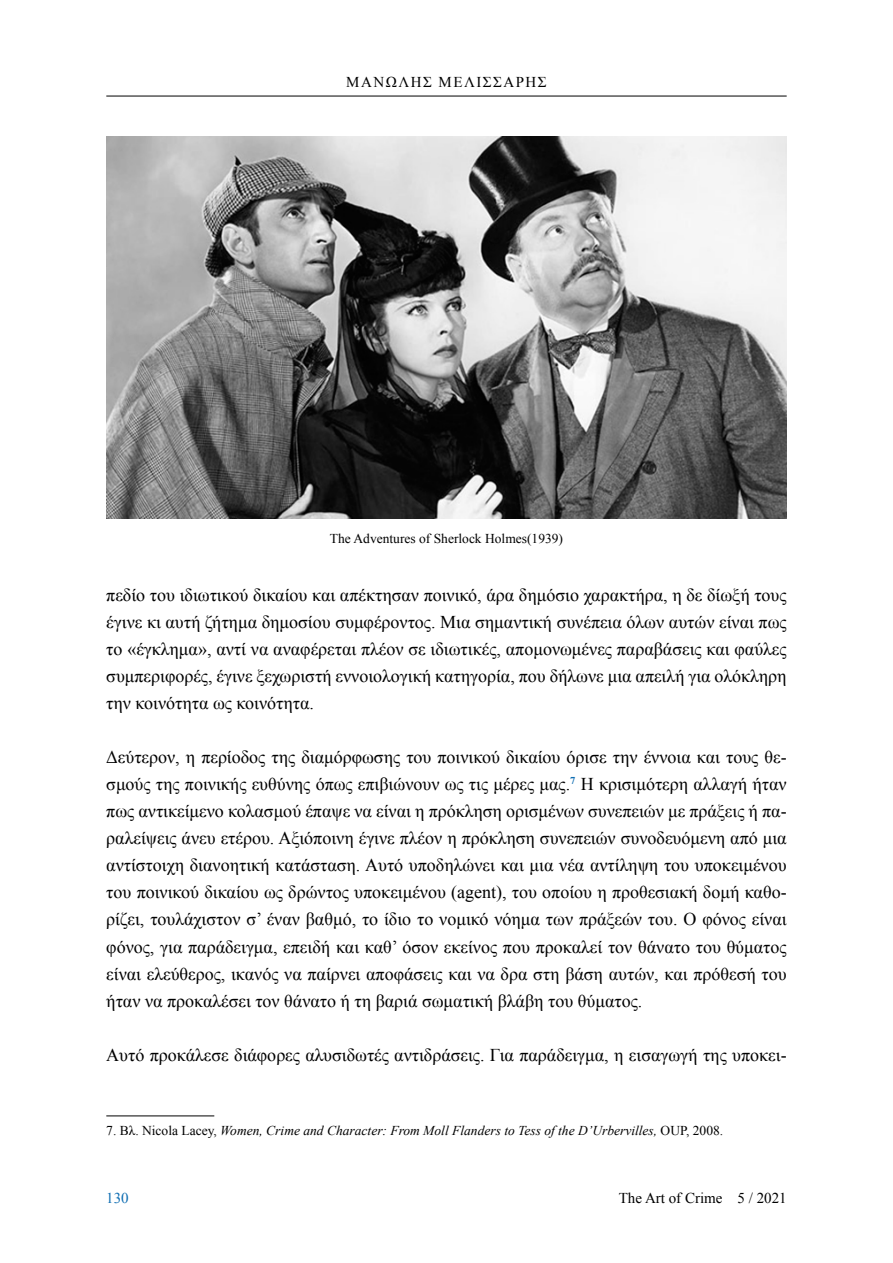
<style>
.page{position:relative;width:893px;height:1263px;background:#fff}
.page>*{position:absolute;margin:0;border:0;box-sizing:border-box;transform-origin:0 0}
.t1{font:18px/27px "Times New Roman";color:#000;text-align:justify}
.t2{font:15px "Times New Roman";color:#000}
.t3{font:15px "Times New Roman";letter-spacing:.1em;color:#000}
.t4{font:15px "Times New Roman";color:#0e6db2}
.t5{font:italic 13.5px "Times New Roman";color:#000}
.t6{font:13.5px "Times New Roman";color:#000}
.s1{font-style:normal}
</style>
<div class="page">
<hr style="left:106px;top:1115px;width:108px;height:1px;background:#000">
<hr style="left:106px;top:96px;width:681px;height:1px;background:#000">
<img style="left:106px;top:136px;width:681px;height:383px">
<p class="t3" style="left:346px;top:72px;width:141px">Μανώλης Μελισσά</p>
<p class="t2" style="left:516px;top:72px;width:30px">ρης</p>
<p class="t6" style="left:330px;top:529px;width:235px">The Adventures of Sherlock Holmes(1939)</p>
<p class="t1" style="left:106px;top:582px;width:682px">πεδίο του ιδιωτικού δικαίου και απέκτησαν ποινικό, άρα δημόσιο χαρακτήρα, η δε δίωξή τους έγινε κι αυτή ζήτημα δημοσίου συμφέροντος. Μια σημαντική συνέπεια όλων αυτών είναι πως το «έγκλημα», αντί να αναφέρεται πλέον σε ιδιωτικές, απομονωμένες παραβάσεις και φαύλες συμπεριφορές, έγινε ξεχωριστή εννοιολογική κατηγορία, που δήλωνε μια απειλή για ολόκληρη την κοινότητα ως κοινότητα.</p>
<p class="t1" style="left:106px;top:744px;width:682px">Δεύτερον, η περίοδος της διαμόρφωσης του ποινικού δικαίου όρισε την έννοια και τους θε&shy;σμούς της ποινικής ευθύνης όπως επιβιώνουν ως τις μέρες μας.<sup>7</sup> Η κρισιμότερη αλλαγή ήταν πως αντικείμενο κολασμού έπαψε να είναι η πρόκληση ορισμένων συνεπειών με πράξεις ή πα&shy;ραλείψεις άνευ ετέρου. Αξιόποινη έγινε πλέον η πρόκληση συνεπειών συνοδευόμενη από μια αντίστοιχη διανοητική κατάσταση. Αυτό υποδηλώνει και μια νέα αντίληψη του υποκειμένου του ποινικού δικαίου ως δρώντος υποκειμένου (agent), του οποίου η προθεσιακή δομή καθο&shy;ρίζει, τουλάχιστον σ’ έναν βαθμό, το ίδιο το νομικό νόημα των πράξεών του. Ο φόνος είναι φόνος, για παράδειγμα, επειδή και καθ’ όσον εκείνος που προκαλεί τον θάνατο του θύματος είναι ελεύθερος, ικανός να παίρνει αποφάσεις και να δρα στη βάση αυτών, και πρόθεσή του ήταν να προκαλέσει τον θάνατο ή τη βαριά σωματική βλάβη του θύματος.</p>
<p class="t1" style="left:106px;top:1041px;width:682px">Αυτό προκάλεσε διάφορες αλυσιδωτές αντιδράσεις. Για παράδειγμα, η εισαγωγή της υποκει-</p>
<p class="t5" style="left:106px;top:1121px;width:618px"><span class="s1">7. Βλ. Nicola Lacey,</span> Women, Crime and Character: From Moll Flanders to Tess of the D’Urbervilles, <span class="s1">OUP, 2008.</span></p>
<p class="t4" style="left:106px;top:1188px;width:24px">130</p>
<p class="t2" style="left:619px;top:1188px;width:169px">The Art of Crime 5 / 2021</p>
</div>
